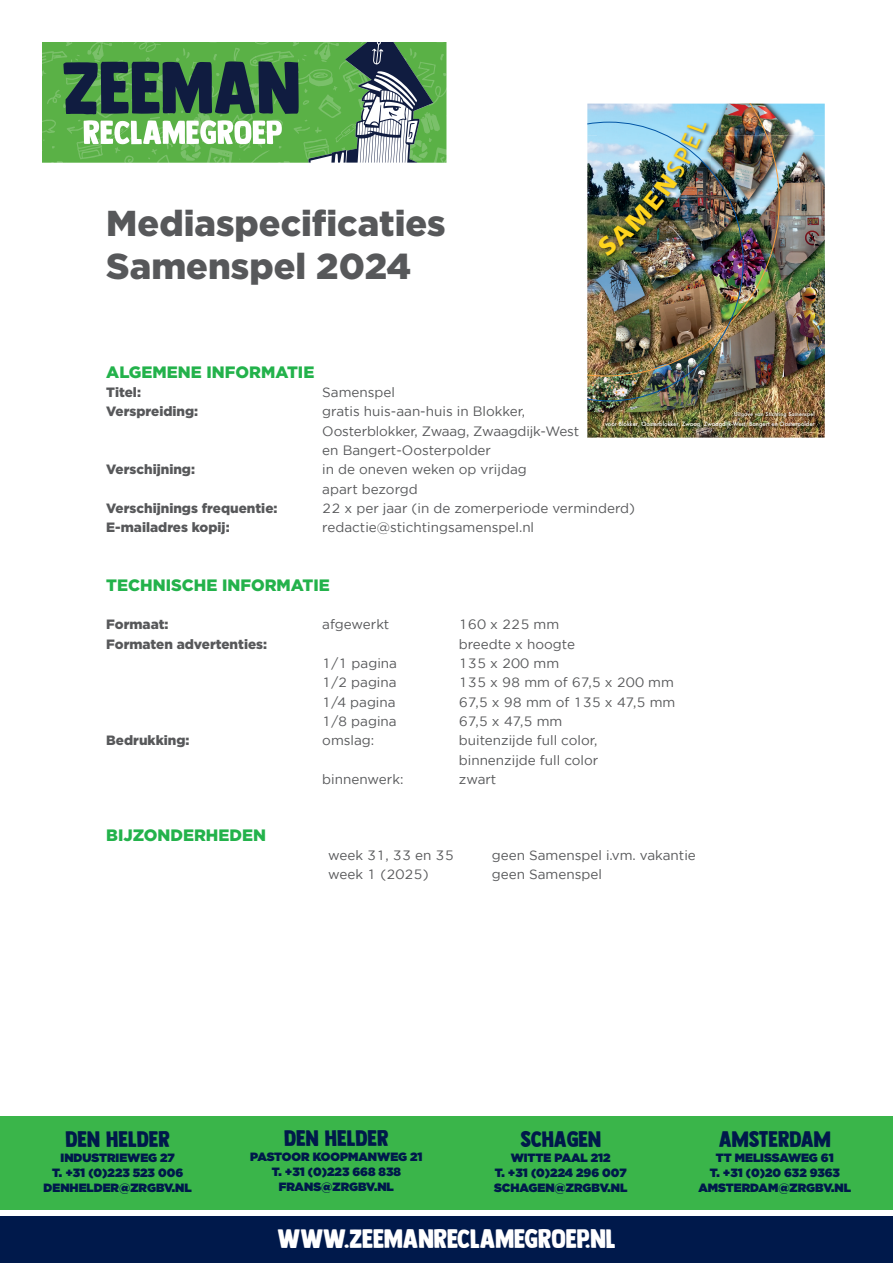
<style>
.page{position:relative;width:893px;height:1263px;background:#fff}
.page>*{position:absolute;margin:0;border:0;box-sizing:border-box;transform-origin:0 0}
.t1{font:900 36px/43.2px "Gotham";color:#57585a}
.t2{font:26.7px "Longreach";color:#fff}
.t3{font:22.5px "Longreach";color:#00194b}
.t4{font:900 16.5px "Gotham";color:#23b24b}
.t5{font:13.5px/19.4px "Gotham";color:#57585a}
.t6{font:900 13.5px "Gotham";color:#57585a}
.t7{font:900 12px/15px "Gotham";color:#00194b;text-align:center}
.t8{font:500 5.7px "Futura";color:#fff}
.t9{font:500 5.25px "Futura";letter-spacing:.02em;color:#fff}
</style>
<div class="page">
<div style="left:0;top:1213px;width:893px;height:50px;background:#00194b"></div>
<div style="left:0;top:1116px;width:893px;height:96px;background:#3ab54a"></div>
<div style="left:0;top:1210px;width:893px;height:5px;background:#fff"></div>
<svg style="left:43px;top:43px;width:403px;height:120px;background:#5f9660"></svg>
<img style="left:781px;top:104px;width:43px;height:31px">
<img style="left:588px;top:401px;width:18px;height:37px">
<img style="left:699px;top:135px;width:125px;height:303px">
<img style="left:606px;top:401px;width:93px;height:37px">
<img style="left:605px;top:411px;width:212px;height:19px">
<img style="left:588px;top:104px;width:193px;height:272px">
<img style="left:588px;top:118px;width:156px;height:283px">
<h1 class="t1" style="left:106px;top:200px;width:341px">Mediaspecificaties<br>Samenspel 2024</h1>
<p class="t4" style="left:106px;top:362px;width:210px">ALGEMENE INFORMATIE</p>
<p class="t6" style="left:106px;top:384px;width:36px">Titel:</p>
<p class="t5" style="left:322px;top:382px;width:74px">Samenspel</p>
<p class="t6" style="left:106px;top:404px;width:93px">Verspreiding:</p>
<p class="t5" style="left:322px;top:402px;width:258px">gratis huis-aan-huis in Blokker,<br>Oosterblokker, Zwaag, Zwaagdijk-West en Bangert-Oosterpolder</p>
<p class="t6" style="left:106px;top:462px;width:90px">Verschijning:</p>
<p class="t5" style="left:322px;top:460px;width:206px">in de oneven weken op vrijdag apart bezorgd</p>
<p class="t6" style="left:106px;top:500px;width:173px">Verschijnings frequentie:</p>
<p class="t5" style="left:322px;top:498px;width:314px">22 x per jaar (in de zomerperiode verminderd)</p>
<p class="t6" style="left:106px;top:520px;width:125px">E-mailadres kopij:</p>
<p class="t5" style="left:322px;top:518px;width:213px">redactie@stichtingsamenspel.nl</p>
<p class="t9" style="left:734px;top:410px;width:82px">Uitgave van Stichting Samenspel</p>
<p class="t8" style="left:605px;top:420px;width:211px">voor Blokker, Oosterblokker, Zwaag, Zwaagdijk-West, Bangert en Oosterpolder</p>
<p class="t4" style="left:106px;top:575px;width:225px">TECHNISCHE INFORMATIE</p>
<p class="t6" style="left:106px;top:617px;width:64px">Formaat:</p>
<p class="t5" style="left:322px;top:614px;width:69px">afgewerkt</p>
<p class="t5" style="left:459px;top:614px;width:102px">160 x 225 mm</p>
<p class="t6" style="left:106px;top:636px;width:162px">Formaten advertenties:</p>
<p class="t5" style="left:459px;top:634px;width:118px">breedte x hoogte</p>
<p class="t5" style="left:322px;top:653px;width:76px">1/1 pagina</p>
<p class="t5" style="left:459px;top:653px;width:102px">135 x 200 mm</p>
<p class="t5" style="left:322px;top:673px;width:76px">1/2 pagina</p>
<p class="t5" style="left:459px;top:673px;width:217px">135 x 98 mm of 67,5 x 200 mm</p>
<p class="t5" style="left:322px;top:692px;width:75px">1/4 pagina</p>
<p class="t5" style="left:459px;top:692px;width:218px">67,5 x 98 mm of 135 x 47,5 mm</p>
<p class="t5" style="left:322px;top:711px;width:76px">1/8 pagina</p>
<p class="t5" style="left:459px;top:711px;width:105px">67,5 x 47,5 mm</p>
<p class="t6" style="left:106px;top:733px;width:85px">Bedrukking:</p>
<p class="t5" style="left:322px;top:731px;width:54px">omslag:</p>
<p class="t5" style="left:459px;top:731px;width:141px">buitenzijde full color, binnenzijde full color</p>
<p class="t5" style="left:322px;top:769px;width:83px">binnenwerk:</p>
<p class="t5" style="left:459px;top:769px;width:39px">zwart</p>
<p class="t4" style="left:106px;top:826px;width:161px">BIJZONDERHEDEN</p>
<p class="t5" style="left:328px;top:845px;width:127px">week 31, 33 en 35</p>
<p class="t5" style="left:492px;top:845px;width:206px">geen Samenspel i.vm. vakantie</p>
<p class="t5" style="left:328px;top:864px;width:102px">week 1 (2025)</p>
<p class="t5" style="left:492px;top:864px;width:112px">geen Samenspel</p>
<h3 class="t3" style="left:66px;top:1126px;width:106px">DEN HELDER</h3>
<p class="t7" style="left:44px;top:1150px;width:150px">INDUSTRIEWEG 27<br>T. +31 (0)223 523 006<br>DENHELDER@ZRGBV.NL</p>
<h3 class="t3" style="left:284px;top:1125px;width:106px">DEN HELDER</h3>
<p class="t7" style="left:250px;top:1149px;width:174px">PASTOOR KOOPMANWEG 21<br>T. +31 (0)223 668 838<br>FRANS@ZRGBV.NL</p>
<h3 class="t3" style="left:520px;top:1126px;width:71px">SCHAGEN</h3>
<p class="t7" style="left:494px;top:1150px;width:135px">WITTE PAAL 212<br>T. +31 (0)224 296 007<br>SCHAGEN@ZRGBV.NL</p>
<h2 class="t2" style="left:277px;top:1222px;width:340px">WWW.ZEEMANRECLAMEGROEP.NL</h2>
<h3 class="t3" style="left:719px;top:1126px;width:113px">AMSTERDAM</h3>
<p class="t7" style="left:698px;top:1150px;width:154px">TT MELISSAWEG 61<br>T. +31 (0)20 632 9363<br>AMSTERDAM@ZRGBV.NL</p>
</div>
